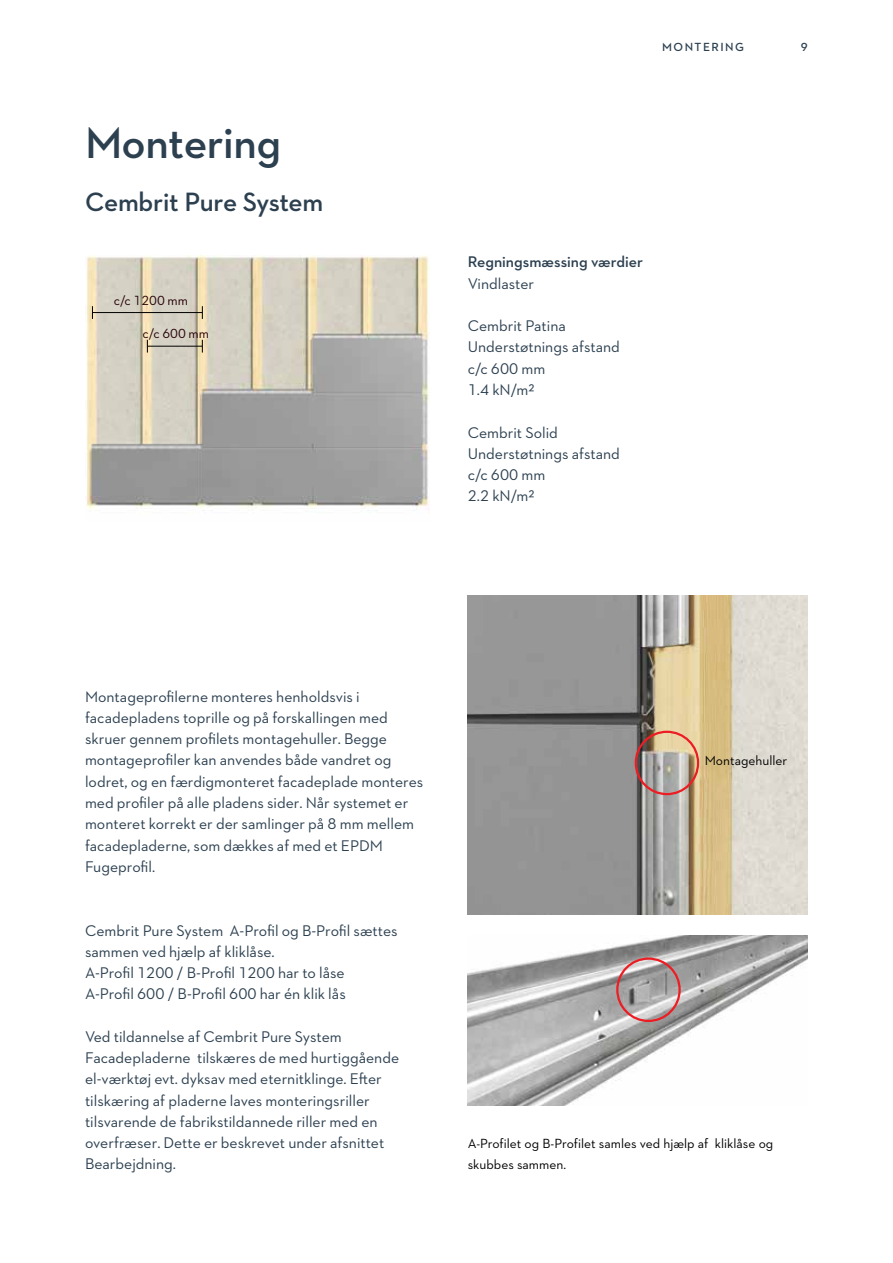
<style>
.page{position:relative;width:893px;height:1263px;background:#fff}
.page>*{position:absolute;margin:0;border:0;box-sizing:border-box;transform-origin:0 0}
.t1{font:600 45px "Neutraface 2 Text";letter-spacing:-.01em;color:#2c4050}
.t2{font:600 27px "Neutraface 2 Text";letter-spacing:-.015em;color:#2c4050}
.t3{font:15.75px/21.3px "Neutraface 2 Text";color:#2c4050}
.t4{font:600 15.75px "Neutraface 2 Text";color:#2c4050}
.t5{font:13.5px/21.3px "Neutraface 2 Text";color:#000}
.t6{font:13.5px "Neutraface 2 Text";color:#260007}
.t7{font:600 12px "Neutraface 2 Text";letter-spacing:.125em;color:#2c4050}
</style>
<div class="page">
<img style="left:86px;top:255px;width:343px;height:256px">
<img style="left:468px;top:595px;width:340px;height:319px">
<img style="left:468px;top:935px;width:340px;height:171px">
<div style="left:635px;top:731px;width:64px;height:64px;border:2px solid #ed1d24;border-radius:50%"></div>
<div style="left:616px;top:957px;width:65px;height:65px;border:2px solid #ed1d24;border-radius:50%"></div>
<svg style="left:202px;top:306px;width:1px;height:13px"></svg>
<svg style="left:202px;top:340px;width:1px;height:13px"></svg>
<svg style="left:92px;top:306px;width:1px;height:13px"></svg>
<svg style="left:147px;top:340px;width:1px;height:13px"></svg>
<hr style="left:92px;top:312px;width:110px;height:1px;background:#000">
<hr style="left:148px;top:346px;width:54px;height:1px;background:#000">
<h1 class="t1" style="left:85px;top:114px;width:198px">Montering</h1>
<h2 class="t2" style="left:85px;top:184px;width:240px">Cembrit Pure System</h2>
<p class="t6" style="left:114px;top:292px;width:76px">c/c 1200 mm</p>
<p class="t6" style="left:143px;top:325px;width:68px">c/c 600 mm</p>
<p class="t7" style="left:662px;top:39px;width:84px">MONTERING</p>
<p class="t7" style="left:801px;top:39px;width:8px">9</p>
<p class="t4" style="left:468px;top:252px;width:177px">Regningsmæssing værdier</p>
<p class="t3" style="left:468px;top:272px;width:68px">Vindlaster</p>
<p class="t3" style="left:468px;top:315px;width:154px">Cembrit Patina<br>Understøtnings afstand c/c 600 mm<br>1.4 kN/m2</p>
<p class="t3" style="left:468px;top:421px;width:154px">Cembrit Solid<br>Understøtnings afstand c/c 600 mm<br>2.2 kN/m2</p>
<p class="t3" style="left:85px;top:685px;width:340px">Montageprofilerne monteres henholdsvis i facadepladens toprille og på forskallingen med skruer gennem profilets montagehuller. Begge montageprofiler kan anvendes både vandret og lodret, og en færdigmonteret facadeplade monteres med profiler på alle pladens sider. Når systemet er monteret korrekt er der samlinger på 8 mm mellem facadepladerne, som dækkes af med et EPDM Fugeprofil.</p>
<p class="t3" style="left:85px;top:919px;width:314px">Cembrit Pure System A-Profil og B-Profil sættes sammen ved hjælp af kliklåse.<br>A-Profil 1200 / B-Profil 1200 har to låse<br>A-Profil 600 / B-Profil 600 har én klik lås</p>
<p class="t3" style="left:85px;top:1026px;width:316px">Ved tildannelse af Cembrit Pure System Facadepladerne tilskæres de med hurtiggående el-værktøj evt. dyksav med eternitklinge. Efter tilskæring af pladerne laves monteringsriller tilsvarende de fabrikstildannede riller med en overfræser. Dette er beskrevet under afsnittet Bearbejdning.</p>
<p class="t5" style="left:705px;top:750px;width:84px">Montagehuller</p>
<p class="t5" style="left:468px;top:1133px;width:307px">A-Profilet og B-Profilet samles ved hjælp af kliklåse og skubbes sammen.</p>
</div>
